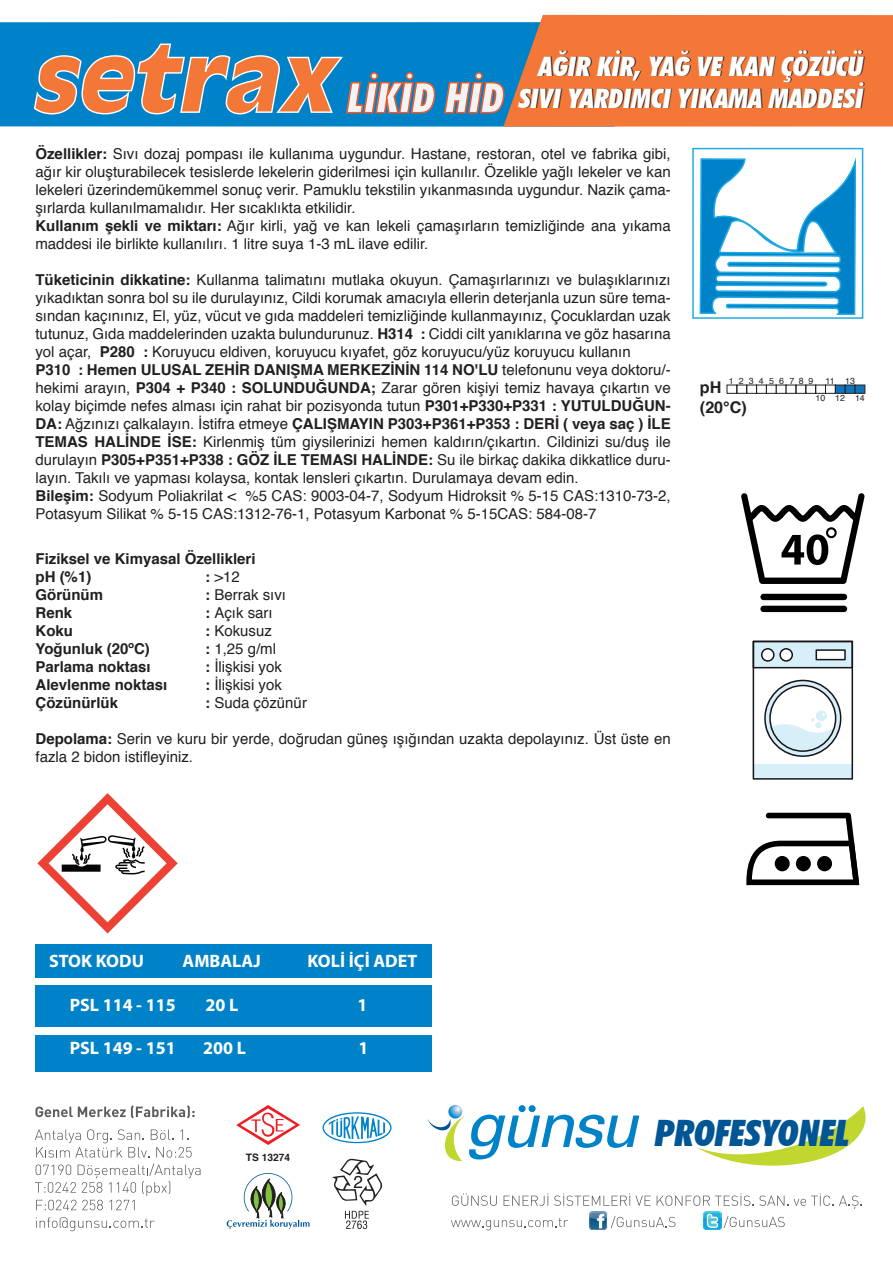
<style>
.page{position:relative;width:893px;height:1263px;background:#fff}
.page>*{position:absolute;margin:0;border:0;box-sizing:border-box;transform-origin:0 0}
.t1{font:italic 900 condensed 42px "Futura BT";color:#f2f3f4}
.t2{font:italic 900 condensed 36.45px "Futura BT";color:#005595}
.t3{font:italic 900 condensed 27px/32.4px "Futura BT";color:#fff;text-align:right}
.t4{font:700 18px "Myriad Pro";color:#fff}
.t5{font:700 16.2px/19.4px "Helvetica";color:#231f20}
.t6{font:15px/18px "Helvetica";color:#231f20}
.t7{font:700 15px/18px "Helvetica";color:#231f20}
.t8{font:700 10.2px "Helvetica";color:#231f20}
.t9{font:8.85px "Helvetica";letter-spacing:.55em;color:#231f20}
.t10{font:8.85px "Helvetica";letter-spacing:.58em;color:#231f20}
.s1{font-weight:700}
</style>
<div class="page">
<div style="left:0;top:22px;width:443px;height:105px;background:#0082c8"></div>
<svg style="left:448px;top:1105px;width:14px;height:13px"></svg>
<div style="left:519px;top:1105px;width:7px;height:7px;background:#0082c8;border-radius:50%"></div>
<div style="left:529px;top:1105px;width:7px;height:7px;background:#0082c8;border-radius:50%"></div>
<svg style="left:427px;top:1114px;width:212px;height:47px"></svg>
<div style="left:727px;top:385px;width:10px;height:8px;border:1px solid #231f20"></div>
<div style="left:737px;top:385px;width:10px;height:8px;border:1px solid #231f20"></div>
<div style="left:766px;top:385px;width:10px;height:8px;background:#fff;border:1px solid #231f20"></div>
<div style="left:835px;top:385px;width:10px;height:8px;background:#1074bc;border:1px solid #231f20"></div>
<div style="left:845px;top:385px;width:10px;height:8px;background:#1074bc;border:1px solid #231f20"></div>
<div style="left:855px;top:385px;width:10px;height:8px;background:#1074bc"></div>
<div style="left:776px;top:385px;width:10px;height:8px;background:#fff;border:1px solid #231f20"></div>
<div style="left:786px;top:385px;width:10px;height:8px;background:#fff;border:1px solid #231f20"></div>
<div style="left:796px;top:385px;width:10px;height:8px;border:1px solid #231f20"></div>
<div style="left:806px;top:385px;width:10px;height:8px;border:1px solid #231f20"></div>
<div style="left:35px;top:944px;width:397px;height:83px;background:#0082c8"></div>
<div style="left:35px;top:979px;width:397px;height:6px;background:#fff"></div>
<svg style="left:35px;top:1105px;width:160px;height:13px"></svg>
<svg style="left:35px;top:1129px;width:157px;height:28px"></svg>
<svg style="left:35px;top:1163px;width:166px;height:47px"></svg>
<svg style="left:36px;top:1217px;width:119px;height:14px"></svg>
<svg style="left:452px;top:1193px;width:45px;height:13px"></svg>
<svg style="left:504px;top:1193px;width:44px;height:13px"></svg>
<svg style="left:554px;top:1193px;width:97px;height:13px"></svg>
<svg style="left:657px;top:1193px;width:131px;height:13px"></svg>
<svg style="left:794px;top:1193px;width:68px;height:16px"></svg>
<svg style="left:451px;top:1218px;width:117px;height:12px"></svg>
<svg style="left:611px;top:1216px;width:64px;height:12px"></svg>
<svg style="left:724px;top:1216px;width:61px;height:12px"></svg>
<img style="left:589px;top:1211px;width:18px;height:18px">
<img style="left:703px;top:1211px;width:18px;height:18px">
<svg style="left:696px;top:1106px;width:170px;height:60px"></svg>
<svg style="left:33px;top:43px;width:403px;height:72px;background:#6a8798"></svg>
<svg style="left:443px;top:15px;width:450px;height:112px;background:#cc7a50"></svg>
<svg style="left:236px;top:1105px;width:64px;height:40px"></svg>
<div style="left:692px;top:148px;width:171px;height:171px;border:2px solid #24aae1"></div>
<svg style="left:699px;top:157px;width:157px;height:158px"></svg>
<div style="left:760px;top:594px;width:87px;height:6px;background:#000001;border-radius:3px"></div>
<div style="left:760px;top:606px;width:87px;height:6px;background:#000001;border-radius:3px"></div>
<svg style="left:741px;top:493px;width:124px;height:91px"></svg>
<svg style="left:746px;top:813px;width:113px;height:72px"></svg>
<svg style="left:753px;top:641px;width:100px;height:139px"></svg>
<svg style="left:37px;top:793px;width:141px;height:140px"></svg>
<svg style="left:332px;top:1158px;width:50px;height:71px"></svg>
<svg style="left:322px;top:1112px;width:70px;height:31px"></svg>
<svg style="left:227px;top:1173px;width:83px;height:56px"></svg>
<div style="left:35px;top:1035px;width:397px;height:36px;background:#0082c8"></div>
<h1 class="t1" style="left:348px;top:72px;width:158px">LİKİD HİD</h1>
<h3 class="t3" style="left:519px;top:50px;width:346px">AĞIR KİR, YAĞ VE KAN ÇÖZÜCÜ<br>SIVI YARDIMCI YIKAMA MADDESİ</h3>
<p class="t6" style="left:35px;top:146px;width:637px"><span class="s1">Özellikler:</span> Sıvı dozaj pompası ile kullanıma uygundur. Hastane, restoran, otel ve fabrika gibi, ağır kir oluşturabilecek tesislerde lekelerin giderilmesi için kullanılır. Özelikle yağlı lekeler ve kan lekeleri üzerindemükemmel sonuç verir. Pamuklu tekstilin yıkanmasında uygundur. Nazik çama&shy;şırlarda kullanılmamalıdır. Her sıcaklıkta etkilidir.<br><span class="s1">Kullanım şekli ve miktarı:</span> Ağır kirli, yağ ve kan lekeli çamaşırların temizliğinde ana yıkama maddesi ile birlikte kullanılırı. 1 litre suya 1-3 mL ilave edilir.</p>
<p class="t6" style="left:35px;top:272px;width:637px"><span class="s1">Tüketicinin dikkatine:</span> Kullanma talimatını mutlaka okuyun. Çamaşırlarınızı ve bulaşıklarınızı yıkadıktan sonra bol su ile durulayınız, Cildi korumak amacıyla ellerin deterjanla uzun süre tema&shy;sından kaçınınız, El, yüz, vücut ve gıda maddeleri temizliğinde kullanmayınız, Çocuklardan uzak tutunuz, Gıda maddelerinden uzakta bulundurunuz. <span class="s1">H314 :</span> Ciddi cilt yanıklarına ve göz hasarına yol açar, <span class="s1">P280 :</span> Koruyucu eldiven, koruyucu kıyafet, göz koruyucu/yüz koruyucu kullanın<br><span class="s1">P310 : Hemen ULUSAL ZEHİR DANIŞMA MERKEZİNİN 114 NO'LU</span> telefonunu veya doktoru/- hekimi arayın, <span class="s1">P304 + P340 : SOLUNDUĞUNDA;</span> Zarar gören kişiyi temiz havaya çıkartın ve kolay biçimde nefes alması için rahat bir pozisyonda tutun <span class="s1">P301+P330+P331 : YUTULDUĞUN-DA:</span> Ağzınızı çalkalayın. İstifra etmeye <span class="s1">ÇALIŞMAYIN P303+P361+P353 : DERİ ( veya saç ) İLE TEMAS HALİNDE İSE:</span> Kirlenmiş tüm giysilerinizi hemen kaldırın/çıkartın. Cildinizi su/duş ile durulayın <span class="s1">P305+P351+P338 : GÖZ İLE TEMASI HALİNDE:</span> Su ile birkaç dakika dikkatlice duru&shy;layın. Takılı ve yapması kolaysa, kontak lensleri çıkartın. Durulamaya devam edin.<br><span class="s1">Bileşim:</span> Sodyum Poliakrilat &lt; %5 CAS: 9003-04-7, Sodyum Hidroksit % 5-15 CAS:1310-73-2, Potasyum Silikat % 5-15 CAS:1312-76-1, Potasyum Karbonat % 5-15CAS: 584-08-7</p>
<p class="t7" style="left:36px;top:550px;width:222px">Fiziksel ve Kimyasal Özellikleri pH (%1)</p>
<p class="t6" style="left:205px;top:569px;width:36px"><span class="s1">:</span> &gt;12</p>
<p class="t7" style="left:36px;top:586px;width:69px">Görünüm</p>
<p class="t6" style="left:205px;top:587px;width:82px"><span class="s1">:</span> Berrak sıvı</p>
<p class="t7" style="left:36px;top:604px;width:38px">Renk</p>
<p class="t6" style="left:205px;top:605px;width:69px"><span class="s1">:</span> Açık sarı</p>
<p class="t7" style="left:36px;top:622px;width:39px">Koku</p>
<p class="t6" style="left:205px;top:623px;width:68px"><span class="s1">:</span> Kokusuz</p>
<p class="t7" style="left:36px;top:640px;width:116px">Yoğunluk (20ºC)</p>
<p class="t6" style="left:205px;top:641px;width:72px"><span class="s1">:</span> 1,25 g/ml</p>
<p class="t7" style="left:36px;top:658px;width:117px">Parlama noktası</p>
<p class="t6" style="left:205px;top:659px;width:78px"><span class="s1">:</span> İlişkisi yok</p>
<p class="t7" style="left:36px;top:676px;width:133px">Alevlenme noktası</p>
<p class="t6" style="left:205px;top:677px;width:78px"><span class="s1">:</span> İlişkisi yok</p>
<p class="t7" style="left:36px;top:694px;width:84px">Çözünürlük</p>
<p class="t6" style="left:205px;top:695px;width:103px"><span class="s1">:</span> Suda çözünür</p>
<p class="t6" style="left:36px;top:731px;width:637px"><span class="s1">Depolama:</span> Serin ve kuru bir yerde, doğrudan güneş ışığından uzakta depolayınız. Üst üste en fazla 2 bidon istifleyiniz.</p>
<p class="t10" style="left:729px;top:374px;width:86px">123456789</p>
<p class="t9" style="left:825px;top:374px;width:31px">11 13</p>
<p class="t5" style="left:700px;top:378px;width:48px">pH (20°C)</p>
<p class="t9" style="left:816px;top:391px;width:51px">10 12 14</p>
<p class="t4" style="left:49px;top:949px;width:96px">STOK KODU</p>
<p class="t4" style="left:70px;top:993px;width:108px">PSL 114 - 115</p>
<p class="t4" style="left:183px;top:949px;width:80px">AMBALAJ</p>
<p class="t4" style="left:205px;top:993px;width:34px">20 L</p>
<p class="t4" style="left:307px;top:949px;width:111px">KOLİ İÇİ ADET</p>
<p class="t4" style="left:357px;top:993px;width:11px">1</p>
<p class="t4" style="left:70px;top:1036px;width:108px">PSL 149 - 151</p>
<p class="t4" style="left:203px;top:1036px;width:44px">200 L</p>
<p class="t4" style="left:358px;top:1036px;width:11px">1</p>
<p class="t8" style="left:246px;top:1149px;width:46px">TS 13274</p>
<h2 class="t2" style="left:655px;top:1110px;width:196px">PROFESYONEL</h2>
</div>
